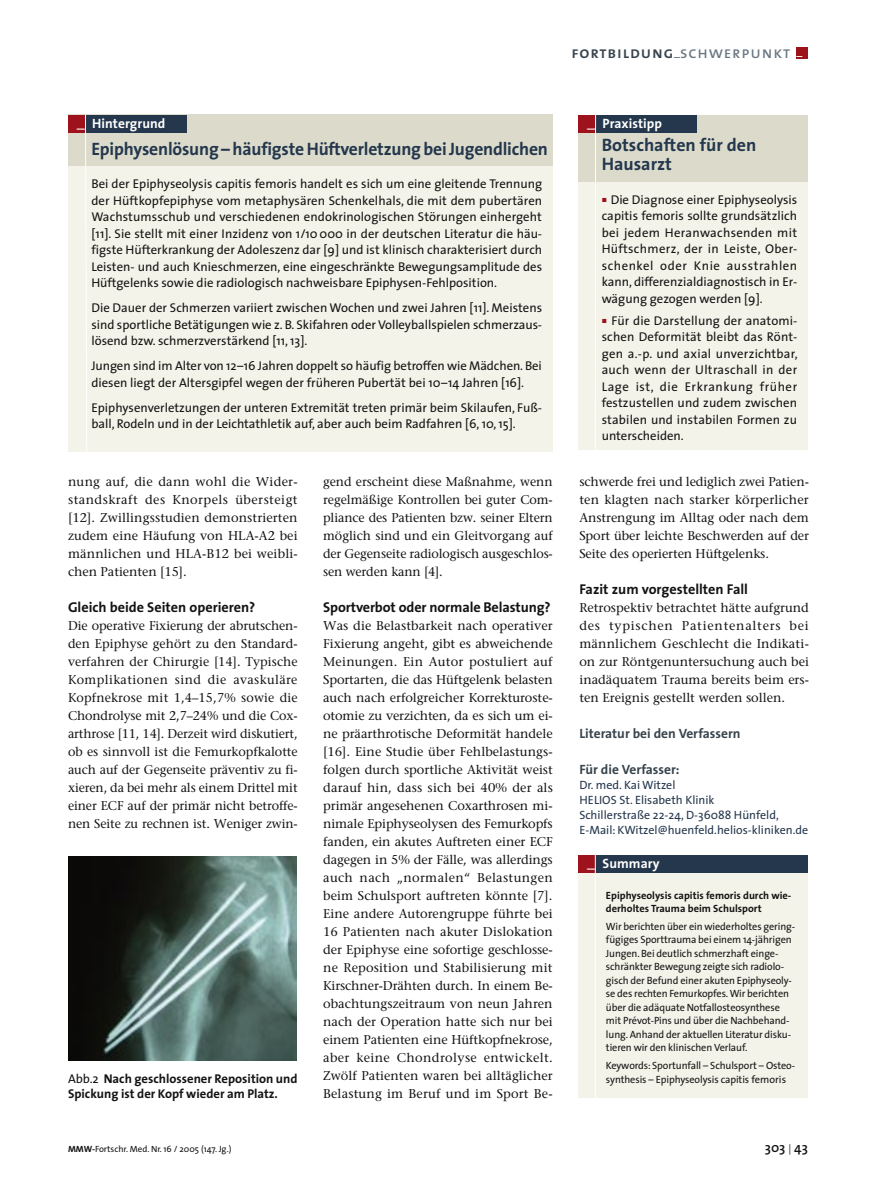
<style>
.page{position:relative;width:893px;height:1191px;background:#fff}
.page>*{position:absolute;margin:0;border:0;box-sizing:border-box;transform-origin:0 0}
._21_box_head_12pt{font:700 18px/19.5px "The Sans";letter-spacing:-.01em;color:#24374d}
.t1{font:16.5px "The Sans Semi Bold Caps";letter-spacing:.05em;color:#38444d}
._06_zwischenhead_1{font:700 14.25px "The Sans";color:#141312}
._06_zwischenhead_2{font:700 13.5px "The Sans";color:#38444d}
._20_box_dachzeile{font:700 13.5px "The Sans";letter-spacing:.005em;color:#fff}
.t2{font:600 13.5px "The Sans";color:#141312}
.t3{font:13.5px "The Sans";color:#fff;scale:1.2 1}
._04_copy{font:12.75px/18px "Stone Serif";letter-spacing:-.005em;color:#141312;text-align:justify}
._23_box_txt{font:12.75px/16.5px "The Sans";color:#141312;text-align:justify}
._08_bu{font:700 12.75px/15px "The Sans";color:#141312}
._16_anschrift_verfasser{font:12px/15px "The Sans";color:#24374d}
.t4{font:12px "The Sans";color:#fff}
._25_summary{font:10.5px/13.5px "The Sans";letter-spacing:-.01em;color:#141312}
._25_summary-2{font:700 10.5px/13.5px "The Sans";color:#141312}
.t5{font:9px "The Sans";color:#141312}
.s1{font-family:"The Sans Caps";color:#687681}
.s2{font-family:"The Sans Semi Bold Expert";font-size:6px;color:#9e121b}
.s3{font-weight:400}
.s4{font-weight:700}
.s5{font-weight:300;font-size:10.5px}
</style>
<div class="page">
<div style="left:796px;top:47px;width:12px;height:11px;background:#9e121b"></div>
<div style="left:578px;top:872px;width:230px;height:225px;background:#f3f3e9"></div>
<div style="left:578px;top:855px;width:17px;height:17px;background:#9e121b"></div>
<div style="left:595px;top:855px;width:213px;height:17px;background:#24374d"></div>
<hr style="left:595px;top:855px;width:1px;height:243px;background:#fff">
<div style="left:578px;top:165px;width:230px;height:285px;background:#f3f3e9"></div>
<div style="left:578px;top:115px;width:230px;height:66px;background:#dcdbcb"></div>
<div style="left:578px;top:115px;width:17px;height:17px;background:#9e121b"></div>
<div style="left:595px;top:115px;width:101px;height:17px;background:#24374d"></div>
<hr style="left:595px;top:115px;width:1px;height:343px;background:#fff">
<div style="left:68px;top:165px;width:485px;height:287px;background:#f3f3e9"></div>
<div style="left:68px;top:115px;width:485px;height:51px;background:#dcdbcb"></div>
<div style="left:68px;top:115px;width:17px;height:17px;background:#9e121b"></div>
<div style="left:85px;top:115px;width:101px;height:17px;background:#24374d"></div>
<svg style="left:85px;top:114px;width:3px;height:338px"></svg>
<img style="left:68px;top:856px;width:229px;height:204px">
<p class="t1" style="left:571px;top:42px;width:220px">fortbildung<sub>–</sub><span class="s1">schwerpunkt</span></p>
<p class="t4" style="left:796px;top:48px;width:7px">–</p>
<p class="t3" style="left:77px;top:120px;width:8px">–</p>
<p class="_20_box_dachzeile" style="left:92px;top:115px;width:75px">Hintergrund</p>
<p class="t3" style="left:587px;top:120px;width:8px">–</p>
<p class="_20_box_dachzeile" style="left:603px;top:115px;width:61px">Praxistipp</p>
<p class="_21_box_head_12pt" style="left:91px;top:140px;width:458px">Epiphysenlösung – häufigste Hüftverletzung bei Jugendlichen</p>
<p class="_21_box_head_12pt" style="left:602px;top:135px;width:156px">Botschaften für den<br>Hausarzt</p>
<p class="_23_box_txt" style="left:91px;top:176px;width:452px">Bei der Epiphyseolysis capitis femoris handelt es sich um eine gleitende Trennung der Hüftkopfepiphyse vom metaphysären Schenkelhals, die mit dem pubertären Wachstumsschub und verschiedenen endokrinologischen Störungen einhergeht [11]. Sie stellt mit einer Inzidenz von 1/10 000 in der deutschen Literatur die häu&shy;figste Hüfterkrankung der Adoleszenz dar [9] und ist klinisch charakterisiert durch Leisten- und auch Knieschmerzen, eine eingeschränkte Bewegungsamplitude des Hüftgelenks sowie die radiologisch nachweisbare Epiphysen-Fehlposition.</p>
<p class="_23_box_txt" style="left:91px;top:300px;width:452px">Die Dauer der Schmerzen variiert zwischen Wochen und zwei Jahren [11]. Meistens sind sportliche Betätigungen wie z. B. Skifahren oder Volleyballspielen schmerzaus&shy;lösend bzw. schmerzverstärkend [11, 13].</p>
<p class="_23_box_txt" style="left:91px;top:358px;width:452px">Jungen sind im Alter von 12–16 Jahren doppelt so häufig betroffen wie Mädchen. Bei diesen liegt der Altersgipfel wegen der früheren Pubertät bei 10–14 Jahren [16].</p>
<p class="_23_box_txt" style="left:91px;top:399px;width:452px">Epiphysenverletzungen der unteren Extremität treten primär beim Skilaufen, Fuß&shy;ball, Rodeln und in der Leichtathletik auf, aber auch beim Radfahren [6, 10, 15].</p>
<p class="_23_box_txt" style="left:602px;top:191px;width:197px"><span class="s2">ó</span> Die Diagnose einer Epiphyseolysis capitis femoris sollte grundsätzlich bei jedem Heranwachsenden mit Hüftschmerz, der in Leiste, Ober&shy;schenkel oder Knie ausstrahlen kann, differenzialdiagnostisch in Er&shy;wägung gezogen werden [9].</p>
<p class="_23_box_txt" style="left:602px;top:312px;width:198px"><span class="s2">ó</span> Für die Darstellung der anatomi&shy;schen Deformität bleibt das Rönt&shy;gen a.-p. und axial unverzichtbar, auch wenn der Ultraschall in der Lage ist, die Erkrankung früher festzustellen und zudem zwischen stabilen und instabilen Formen zu unterscheiden.</p>
<p class="_04_copy" style="left:68px;top:473px;width:231px">nung auf, die dann wohl die Wider&shy;standskraft des Knorpels übersteigt [12]. Zwillingsstudien demonstrierten zudem eine Häufung von HLA-A2 bei männlichen und HLA-B12 bei weibli&shy;chen Patienten [15].</p>
<p class="_06_zwischenhead_1" style="left:68px;top:598px;width:189px">Gleich beide Seiten operieren?</p>
<p class="_04_copy" style="left:68px;top:617px;width:231px">Die operative Fixierung der abrutschen&shy;den Epiphyse gehört zu den Standard&shy;verfahren der Chirurgie [14]. Typische Komplikationen sind die avaskuläre Kopfnekrose mit 1,4–15,7% sowie die Chondrolyse mit 2,7–24% und die Cox&shy;arthrose [11, 14]. Derzeit wird diskutiert, ob es sinnvoll ist die Femurkopfkalotte auch auf der Gegenseite präventiv zu fi&shy;xieren, da bei mehr als einem Drittel mit einer ECF auf der primär nicht betroffe&shy;nen Seite zu rechnen ist. Weniger zwin-</p>
<p class="_08_bu" style="left:68px;top:1070px;width:231px"><span class="s3">Abb.2</span> Nach geschlossener Reposition und<br>Spickung ist der Kopf wieder am Platz.</p>
<p class="_04_copy" style="left:323px;top:473px;width:231px">gend erscheint diese Maßnahme, wenn regelmäßige Kontrollen bei guter Com&shy;pliance des Patienten bzw. seiner Eltern möglich sind und ein Gleitvorgang auf der Gegenseite radiologisch ausgeschlos&shy;sen werden kann [4].</p>
<p class="_06_zwischenhead_1" style="left:323px;top:598px;width:229px">Sportverbot oder normale Belastung?</p>
<p class="_04_copy" style="left:323px;top:617px;width:231px">Was die Belastbarkeit nach operativer Fixierung angeht, gibt es abweichende Meinungen. Ein Autor postuliert auf Sportarten, die das Hüftgelenk belasten auch nach erfolgreicher Korrekturoste&shy;otomie zu verzichten, da es sich um ei&shy;ne präarthrotische Deformität handele [16]. Eine Studie über Fehlbelastungs&shy;folgen durch sportliche Aktivität weist darauf hin, dass sich bei 40% der als primär angesehenen Coxarthrosen mi&shy;nimale Epiphyseolysen des Femurkopfs fanden, ein akutes Auftreten einer ECF dagegen in 5% der Fälle, was allerdings auch nach „normalen“ Belastungen beim Schulsport auftreten könnte [7].<br>Eine andere Autorengruppe führte bei 16 Patienten nach akuter Dislokation der Epiphyse eine sofortige geschlosse&shy;ne Reposition und Stabilisierung mit Kirschner-Drähten durch. In einem Be&shy;obachtungszeitraum von neun Jahren nach der Operation hatte sich nur bei einem Patienten eine Hüftkopfnekrose, aber keine Chondrolyse entwickelt.<br>Zwölf Patienten waren bei alltäglicher Belastung im Beruf und im Sport Be-</p>
<p class="_04_copy" style="left:579px;top:473px;width:231px">schwerde frei und lediglich zwei Patien&shy;ten klagten nach starker körperlicher Anstrengung im Alltag oder nach dem Sport über leichte Beschwerden auf der Seite des operierten Hüftgelenks.</p>
<p class="_06_zwischenhead_1" style="left:579px;top:580px;width:170px">Fazit zum vorgestellten Fall</p>
<p class="_04_copy" style="left:579px;top:599px;width:231px">Retrospektiv betrachtet hätte aufgrund des typischen Patientenalters bei männlichem Geschlecht die Indikati&shy;on zur Röntgenuntersuchung auch bei inadäquatem Trauma bereits beim ers&shy;ten Ereignis gestellt werden sollen.</p>
<p class="_06_zwischenhead_2" style="left:579px;top:725px;width:163px">Literatur bei den Verfassern</p>
<p class="_06_zwischenhead_2" style="left:579px;top:761px;width:102px">Für die Verfasser:</p>
<p class="_16_anschrift_verfasser" style="left:579px;top:778px;width:230px">Dr. med. Kai Witzel<br>HELIOS St. Elisabeth Klinik<br>Schillerstraße 22-24, D-36088 Hünfeld, E-Mail: KWitzel@huenfeld.helios-kliniken.de</p>
<p class="t3" style="left:587px;top:860px;width:8px">–</p>
<p class="_20_box_dachzeile" style="left:603px;top:855px;width:58px">Summary</p>
<p class="_25_summary-2" style="left:606px;top:888px;width:187px">Epiphyseolysis capitis femoris durch wie&shy;derholtes Trauma beim Schulsport</p>
<p class="_25_summary" style="left:606px;top:919px;width:191px">Wir berichten über ein wiederholtes gering&shy;fügiges Sporttrauma bei einem 14-jährigen Jungen. Bei deutlich schmerzhaft einge&shy;schränkter Bewegung zeigte sich radiolo&shy;gisch der Befund einer akuten Epiphyseoly&shy;se des rechten Femurkopfes. Wir berichten über die adäquate Notfallosteosynthese mit Prévot-Pins und über die Nachbehand&shy;lung. Anhand der aktuellen Literatur disku&shy;tieren wir den klinischen Verlauf.</p>
<p class="_25_summary" style="left:606px;top:1059px;width:191px">Keywords: Sportunfall – Schulsport – Osteo&shy;synthesis – Epiphyseolysis capitis femoris</p>
<p class="t5" style="left:68px;top:1143px;width:165px"><span class="s4">MMW-</span>Fortschr. Med. Nr. 16 / 2005 (147. Jg.)</p>
<p class="t2" style="left:765px;top:1139px;width:45px">303 <span class="s5">|</span> 43</p>
</div>
